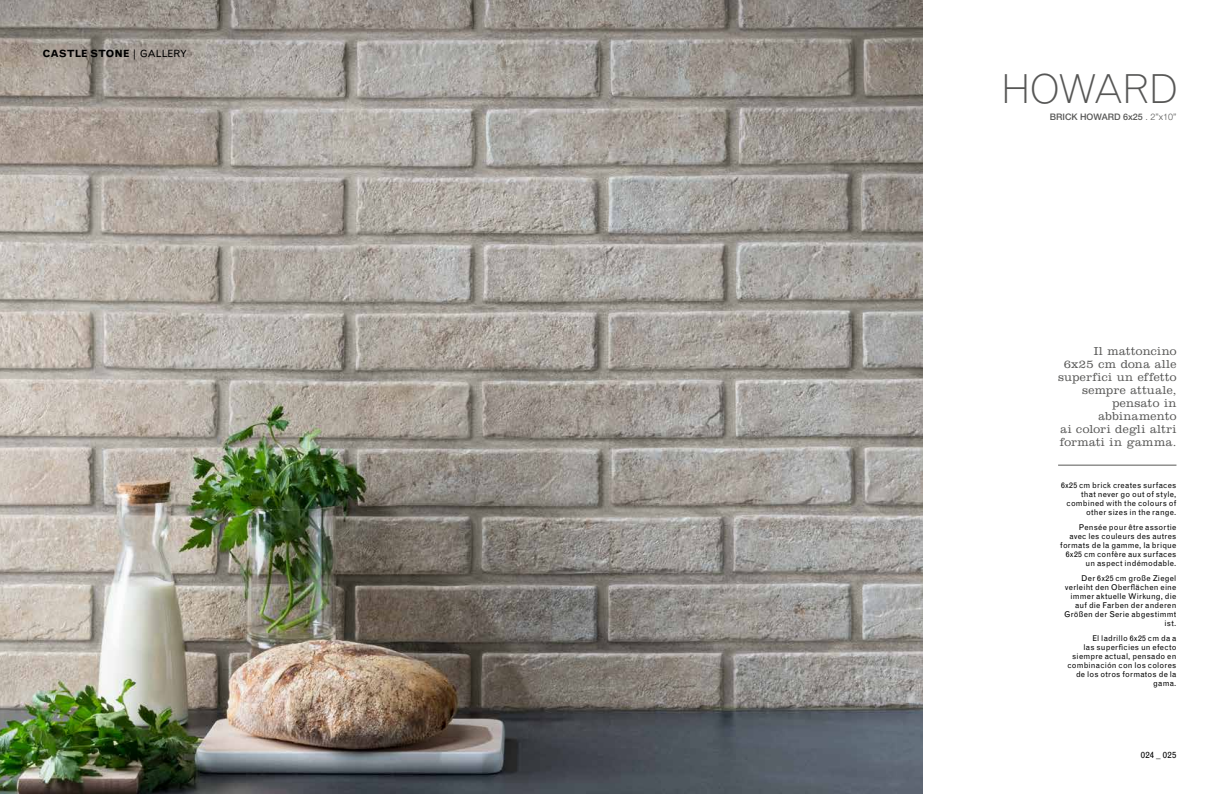
<style>
.page{position:relative;width:1219px;height:794px;background:#fff}
.page>*{position:absolute;margin:0;border:0;box-sizing:border-box;transform-origin:0 0}
.t1{font:300 40px "Grotesque MT Std";letter-spacing:-.04em;color:#575756}
.t2{font:300 12px/13px "Clarendon LT Std";letter-spacing:.025em;color:#575756;text-align:right}
.t3{font:700 10px "Grotesque MT Std";color:#000}
.t4{font:500 9px "Helvetica Neue LT Std";color:#575756}
.t5{font:9px "Grotesque MT Std";letter-spacing:.035em;color:#000}
.t6{font:8px/9px "Grotesque MT Std";letter-spacing:.025em;color:#000;text-align:right}
.s1{font-weight:400}
.s2{font-weight:300}
</style>
<div class="page">
<hr style="left:1058px;top:464px;width:118px;height:1px;background:#575756">
<img style="left:0;top:0;width:923px;height:794px">
<p class="t3" style="left:43px;top:47px;width:146px">CASTLE STONE <span class="s1">| GALLERY</span></p>
<h1 class="t1" style="left:1001px;top:64px;width:179px">HOWARD</h1>
<p class="t4" style="left:1050px;top:112px;width:128px">BRICK HOWARD 6x25 <span class="s2">. 2”x10”</span></p>
<h2 class="t2" style="left:1058px;top:345px;width:120px">Il mattoncino<br>6x25 cm dona alle superfici un effetto sempre attuale, pensato in abbinamento<br>ai colori degli altri formati in gamma.</h2>
<p class="t6" style="left:1061px;top:481px;width:117px">6x25 cm brick creates surfaces that never go out of style, combined with the colours of other sizes in the range.</p>
<p class="t6" style="left:1060px;top:523px;width:118px">Pensée pour être assortie avec les couleurs des autres formats de la gamme, la brique<br>6x25 cm confère aux surfaces un aspect indémodable.</p>
<p class="t6" style="left:1064px;top:573px;width:114px">Der 6x25 cm große Ziegel verleiht den Oberflächen eine immer aktuelle Wirkung, die auf die Farben der anderen<br>Größen der Serie abgestimmt ist.</p>
<p class="t6" style="left:1067px;top:633px;width:111px">El ladrillo 6x25 cm da a<br>las superficies un efecto siempre actual, pensado en combinación con los colores de los otros formatos de la gama.</p>
<p class="t5" style="left:1141px;top:749px;width:37px">024 _ 025</p>
</div>
